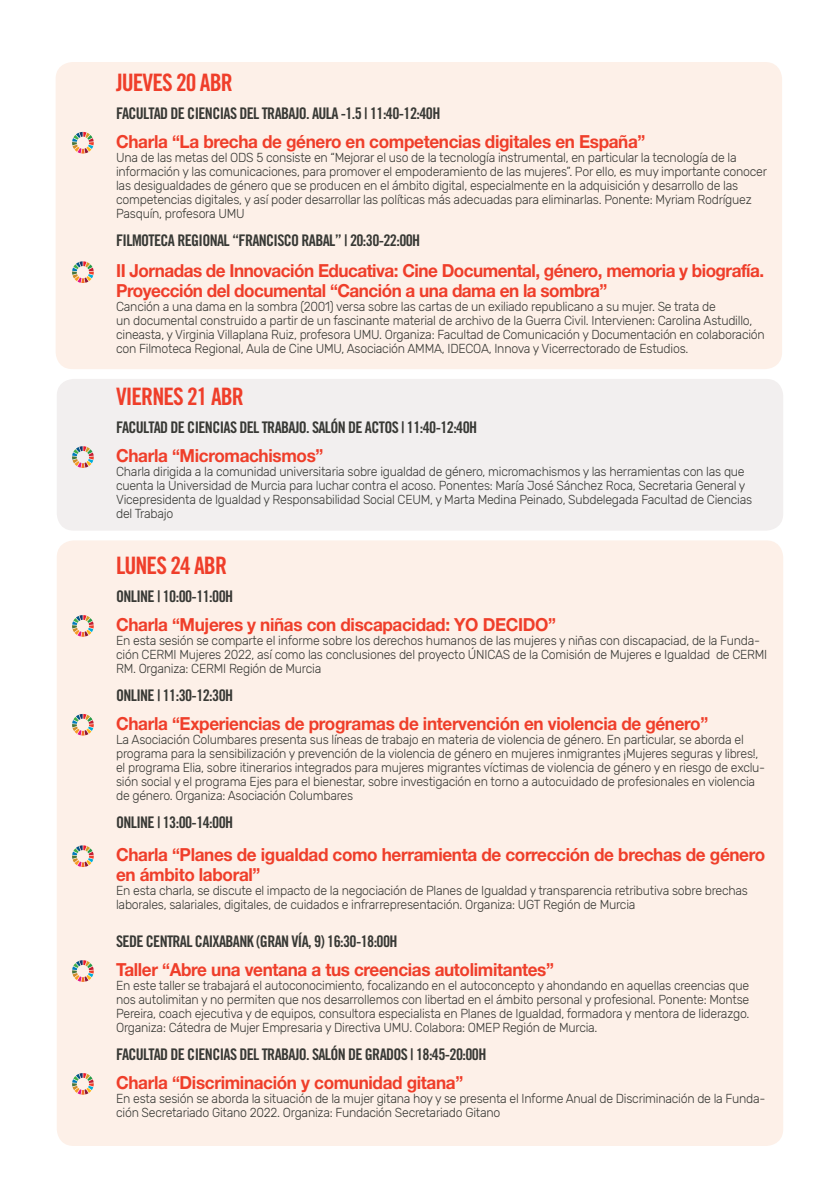
<style>
.page{position:relative;width:840px;height:1191px;background:#fff}
.page>*{position:absolute;margin:0;border:0;box-sizing:border-box;transform-origin:0 0}
.t1{font:24px "Trade Gothic LT Std Bd Cn 20";letter-spacing:-.04em;color:#ef3e2a}
.t2{font:700 18px/20px "Helvetica Neue LT Std";letter-spacing:-.02em;color:#ef3e2a;scale:.95 1}
.t3{font:16px "Trade Gothic LT Std Bd Cn 20";letter-spacing:-.04em;color:#383935}
.t4{font:300 13px/14px "Rubik";letter-spacing:-.02em;color:#383935;scale:.95 1}
</style>
<div class="page">
<div style="left:57px;top:379px;width:725px;height:151px;background:#f2efef;border-radius:17px"></div>
<div style="left:56px;top:62px;width:725px;height:307px;background:#fdf0e8;border-radius:17px"></div>
<div style="left:57px;top:540px;width:725px;height:606px;background:#fdf0e8;border-radius:17px"></div>
<svg style="left:72px;top:132px;width:22px;height:22px"></svg>
<svg style="left:72px;top:261px;width:22px;height:22px"></svg>
<svg style="left:72px;top:446px;width:22px;height:22px"></svg>
<svg style="left:72px;top:615px;width:22px;height:22px"></svg>
<svg style="left:72px;top:714px;width:22px;height:21px"></svg>
<svg style="left:72px;top:845px;width:22px;height:22px"></svg>
<svg style="left:72px;top:960px;width:22px;height:22px"></svg>
<svg style="left:72px;top:1073px;width:22px;height:21px"></svg>
<h1 class="t1" style="left:116px;top:68px;width:118px">JUEVES 20 ABR</h1>
<p class="t3" style="left:116px;top:103px;width:325px">FACULTAD DE CIENCIAS DEL TRABAJO. AULA -1.5 | 11:40-12:40H</p>
<h2 class="t2" style="left:116px;top:131px;width:558px">Charla “La brecha de género en competencias digitales en España”</h2>
<p class="t4" style="left:116px;top:150px;width:686px">Una de las metas del ODS 5 consiste en “Mejorar el uso de la tecnología instrumental, en particular la tecnología de la información y las comunicaciones, para promover el empoderamiento de las mujeres”. Por ello, es muy importante conocer las desigualdades de género que se producen en el ámbito digital, especialmente en la adquisición y desarrollo de las competencias digitales, y así poder desarrollar las políticas más adecuadas para eliminarlas. Ponente: Myriam Rodríguez Pasquín, profesora UMU</p>
<p class="t3" style="left:116px;top:230px;width:305px">FILMOTECA REGIONAL “FRANCISCO RABAL” | 20:30-22:00H</p>
<h2 class="t2" style="left:116px;top:260px;width:683px">II Jornadas de Innovación Educativa: Cine Documental, género, memoria y biografía.<br>Proyección del documental “Canción a una dama en la sombra”</h2>
<p class="t4" style="left:116px;top:300px;width:684px">Canción a una dama en la sombra (2001) versa sobre las cartas de un exiliado republicano a su mujer. Se trata de<br>un documental construido a partir de un fascinante material de archivo de la Guerra Civil. Intervienen: Carolina Astudillo, cineasta, y Virginia Villaplana Ruiz, profesora UMU. Organiza: Facultad de Comunicación y Documentación en colaboración con Filmoteca Regional, Aula de Cine UMU, Asociación AMMA, IDECOA, Innova y Vicerrectorado de Estudios.</p>
<h1 class="t1" style="left:116px;top:382px;width:129px">VIERNES 21 ABR</h1>
<p class="t3" style="left:116px;top:417px;width:362px">FACULTAD DE CIENCIAS DEL TRABAJO. SALÓN DE ACTOS | 11:40-12:40H</p>
<h2 class="t2" style="left:116px;top:445px;width:219px">Charla “Micromachismos”</h2>
<p class="t4" style="left:116px;top:465px;width:670px">Charla dirigida a la comunidad universitaria sobre igualdad de género, micromachismos y las herramientas con las que cuenta la Universidad de Murcia para luchar contra el acoso. Ponentes: María José Sánchez Roca, Secretaria General y Vicepresidenta de Igualdad y Responsabilidad Social CEUM, y Marta Medina Peinado, Subdelegada Facultad de Ciencias del Trabajo</p>
<h1 class="t1" style="left:116px;top:551px;width:112px">LUNES 24 ABR</h1>
<p class="t3" style="left:116px;top:586px;width:118px">ONLINE | 10:00-11:00H</p>
<h2 class="t2" style="left:116px;top:614px;width:464px">Charla “Mujeres y niñas con discapacidad: YO DECIDO”</h2>
<p class="t4" style="left:116px;top:633px;width:686px">En esta sesión se comparte el informe sobre los derechos humanos de las mujeres y niñas con discapaciad, de la Funda&shy;ción CERMI Mujeres 2022, así como las conclusiones del proyecto ÚNICAS de la Comisión de Mujeres e Igualdad de CERMI<br>RM. Organiza: CERMI Región de Murcia</p>
<p class="t3" style="left:116px;top:685px;width:118px">ONLINE | 11:30-12:30H</p>
<h2 class="t2" style="left:116px;top:713px;width:624px">Charla “Experiencias de programas de intervención en violencia de género”</h2>
<p class="t4" style="left:116px;top:732px;width:684px">La Asociación Columbares presenta sus líneas de trabajo en materia de violencia de género. En particular, se aborda el programa para la sensibilización y prevención de la violencia de género en mujeres inmigrantes ¡Mujeres seguras y libres!, el programa Elia, sobre itinerarios integrados para mujeres migrantes víctimas de violencia de género y en riesgo de exclu&shy;sión social y el programa Ejes para el bienestar, sobre investigación en torno a autocuidado de profesionales en violencia de género. Organiza: Asociación Columbares</p>
<p class="t3" style="left:116px;top:812px;width:118px">ONLINE | 13:00-14:00H</p>
<h2 class="t2" style="left:116px;top:844px;width:684px">Charla “Planes de igualdad como herramienta de corrección de brechas de género en ámbito laboral”</h2>
<p class="t4" style="left:116px;top:884px;width:666px">En esta charla, se discute el impacto de la negociación de Planes de Igualdad y transparencia retributiva sobre brechas laborales, salariales, digitales, de cuidados e infrarrepresentación. Organiza: UGT Región de Murcia</p>
<p class="t3" style="left:116px;top:931px;width:283px">SEDE CENTRAL CAIXABANK (GRAN VÍA, 9) 16:30-18:00H</p>
<h2 class="t2" style="left:116px;top:959px;width:462px">Taller “Abre una ventana a tus creencias autolimitantes”</h2>
<p class="t4" style="left:116px;top:978px;width:667px;text-align:justify">En este taller se trabajará el autoconocimiento, focalizando en el autoconcepto y ahondando en aquellas creencias que nos autolimitan y no permiten que nos desarrollemos con libertad en el ámbito personal y profesional. Ponente: Montse Pereira, coach ejecutiva y de equipos, consultora especialista en Planes de Igualdad, formadora y mentora de liderazgo.<br>Organiza: Cátedra de Mujer Empresaria y Directiva UMU. Colabora: OMEP Región de Murcia.</p>
<p class="t3" style="left:116px;top:1044px;width:371px">FACULTAD DE CIENCIAS DEL TRABAJO. SALÓN DE GRADOS | 18:45-20:00H</p>
<h2 class="t2" style="left:116px;top:1072px;width:367px">Charla “Discriminación y comunidad gitana”</h2>
<p class="t4" style="left:116px;top:1091px;width:684px">En esta sesión se aborda la situación de la mujer gitana hoy y se presenta el Informe Anual de Discriminación de la Funda&shy;ción Secretariado Gitano 2022. Organiza: Fundación Secretariado Gitano</p>
</div>
